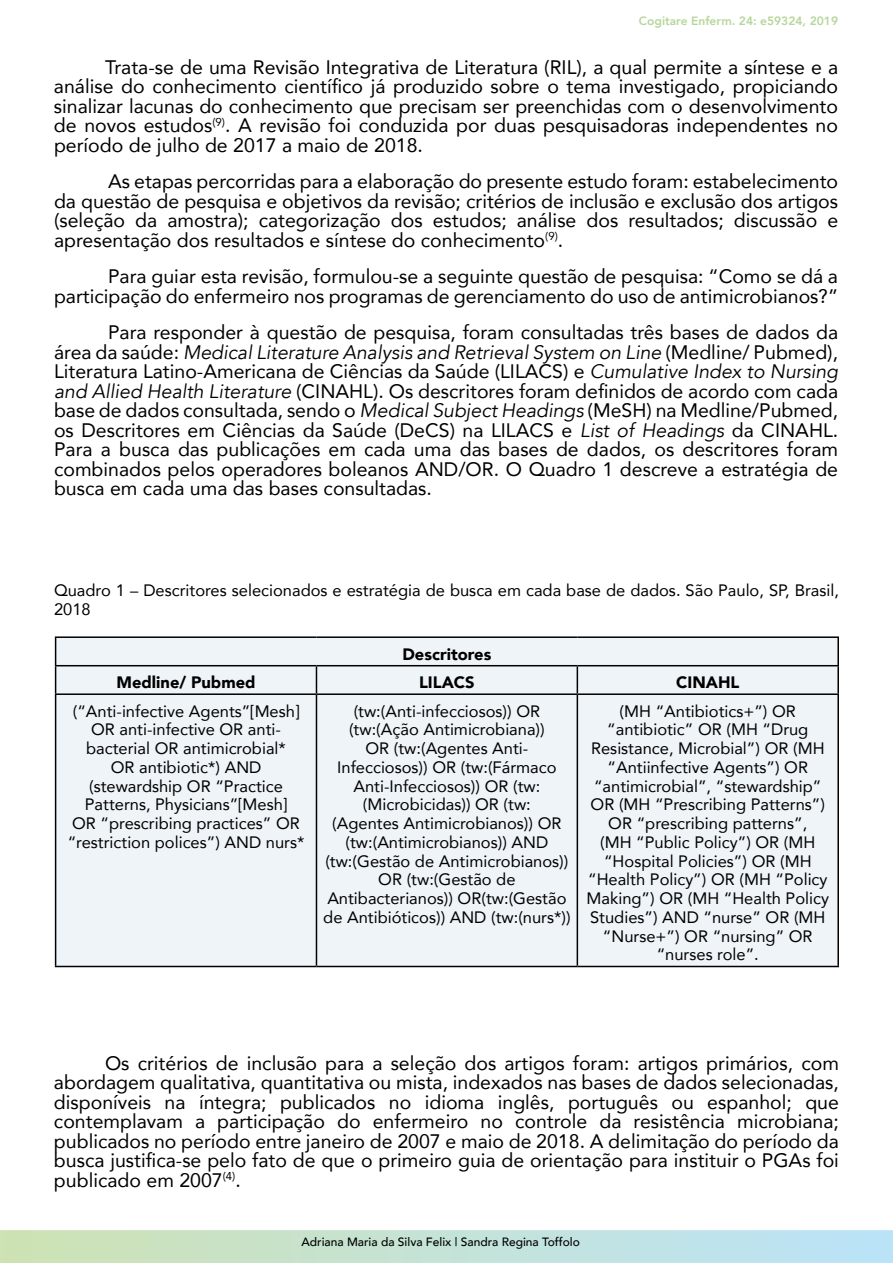
<style>
.page{position:relative;width:893px;height:1263px;background:#fff}
.page>*{position:absolute;margin:0;border:0;box-sizing:border-box;transform-origin:0 0}
.t1{font:19.5px/19.5px "Avenir";color:#000;text-align:justify}
.t2{font:16.5px/18.8px "Avenir";color:#000;text-align:center}
.t3{font:900 16.5px "Avenir";color:#000}
.t4{font:500 12px "Avenir";color:#000}
.t5{font:800 12px "Avenir";color:#b7d69b}
.s1{font-style:italic}
</style>
<div class="page">
<svg style="left:0;top:1230px;width:893px;height:33px"></svg>
<div style="left:56px;top:638px;width:781px;height:328px;background:#eff4f9"></div>
<hr style="left:55px;top:636px;width:261px;height:2px;background:#000">
<hr style="left:316px;top:636px;width:261px;height:2px;background:#000">
<hr style="left:577px;top:636px;width:262px;height:2px;background:#000">
<hr style="left:837px;top:638px;width:2px;height:27px;background:#000">
<hr style="left:55px;top:665px;width:261px;height:1px;background:#000">
<svg style="left:55px;top:638px;width:1px;height:55px"></svg>
<hr style="left:316px;top:665px;width:261px;height:1px;background:#000">
<svg style="left:316px;top:666px;width:1px;height:27px"></svg>
<hr style="left:577px;top:665px;width:262px;height:1px;background:#000">
<svg style="left:577px;top:666px;width:1px;height:27px"></svg>
<hr style="left:837px;top:666px;width:2px;height:27px;background:#000">
<hr style="left:55px;top:693px;width:261px;height:2px;background:#000">
<hr style="left:55px;top:695px;width:1px;height:271px;background:#000">
<hr style="left:316px;top:693px;width:261px;height:2px;background:#000">
<hr style="left:316px;top:695px;width:1px;height:271px;background:#000">
<hr style="left:577px;top:693px;width:262px;height:2px;background:#000">
<hr style="left:577px;top:695px;width:1px;height:271px;background:#000">
<hr style="left:837px;top:695px;width:2px;height:271px;background:#000">
<hr style="left:55px;top:966px;width:261px;height:1px;background:#000">
<hr style="left:316px;top:966px;width:261px;height:1px;background:#000">
<hr style="left:577px;top:966px;width:262px;height:1px;background:#000">
<p class="t5" style="left:639px;top:12px;width:201px">Cogitare Enferm. 24: e59324, 2019</p>
<p class="t1" style="left:54px;top:56px;width:786px;text-indent:51px">Trata-se de uma Revisão Integrativa de Literatura (RIL), a qual permite a síntese e a análise do conhecimento científico já produzido sobre o tema investigado, propiciando sinalizar lacunas do conhecimento que precisam ser preenchidas com o desenvolvimento de novos estudos<sup>(9)</sup>. A revisão foi conduzida por duas pesquisadoras independentes no período de julho de 2017 a maio de 2018.</p>
<p class="t1" style="left:54px;top:171px;width:786px;text-indent:54px">As etapas percorridas para a elaboração do presente estudo foram: estabelecimento da questão de pesquisa e objetivos da revisão; critérios de inclusão e exclusão dos artigos (seleção da amostra); categorização dos estudos; análise dos resultados; discussão e apresentação dos resultados e síntese do conhecimento<sup>(9)</sup>.</p>
<p class="t1" style="left:54px;top:266px;width:786px;text-align:right">Para guiar esta revisão, formulou-se a seguinte questão de pesquisa: “Como se dá a participação do enfermeiro nos programas de gerenciamento do uso de antimicrobianos?”</p>
<p class="t1" style="left:54px;top:322px;width:786px;text-indent:54px">Para responder à questão de pesquisa, foram consultadas três bases de dados da área da saúde: <span class="s1">Medical Literature Analysis and Retrieval System on Line</span> (Medline/ Pubmed), Literatura Latino-Americana de Ciências da Saúde (LILACS) e <span class="s1">Cumulative Index to Nursing and Allied Health Literature</span> (CINAHL). Os descritores foram definidos de acordo com cada base de dados consultada, sendo o <span class="s1">Medical Subject Headings</span> (MeSH) na Medline/Pubmed, os Descritores em Ciências da Saúde (DeCS) na LILACS e <span class="s1">List of Headings</span> da CINAHL.<br>Para a busca das publicações em cada uma das bases de dados, os descritores foram combinados pelos operadores boleanos AND/OR. O Quadro 1 descreve a estratégia de busca em cada uma das bases consultadas.</p>
<p class="t2" style="left:54px;top:581px;width:786px;text-align:left">Quadro 1 – Descritores selecionados e estratégia de busca em cada base de dados. São Paulo, SP, Brasil,<br>2018</p>
<p class="t3" style="left:402px;top:640px;width:90px">Descritores</p>
<p class="t3" style="left:117px;top:668px;width:141px">Medline/ Pubmed</p>
<p class="t3" style="left:419px;top:668px;width:57px">LILACS</p>
<p class="t3" style="left:676px;top:668px;width:65px">CINAHL</p>
<p class="t2" style="left:68px;top:701px;width:238px">(“Anti-infective Agents”[Mesh]<br>OR anti-infective OR anti&shy;bacterial OR antimicrobial*<br>OR antibiotic*) AND (stewardship OR “Practice<br>Patterns, Physicians”[Mesh]<br>OR “prescribing practices” OR “restriction polices”) AND nurs*</p>
<p class="t2" style="left:323px;top:701px;width:249px">(tw:(Anti-infecciosos)) OR (tw:(Ação Antimicrobiana))<br>OR (tw:(Agentes Anti-<br>Infecciosos)) OR (tw:(Fármaco<br>Anti-Infecciosos)) OR (tw: (Microbicidas)) OR (tw:<br>(Agentes Antimicrobianos)) OR (tw:(Antimicrobianos)) AND (tw:(Gestão de Antimicrobianos))<br>OR (tw:(Gestão de<br>Antibacterianos)) OR(tw:(Gestão de Antibióticos)) AND (tw:(nurs*))</p>
<p class="t2" style="left:587px;top:701px;width:244px">(MH “Antibiotics+”) OR “antibiotic” OR (MH “Drug<br>Resistance, Microbial”) OR (MH “Antiinfective Agents”) OR “antimicrobial”, “stewardship”<br>OR (MH “Prescribing Patterns”)<br>OR “prescribing patterns”,<br>(MH “Public Policy”) OR (MH “Hospital Policies”) OR (MH “Health Policy”) OR (MH “Policy<br>Making”) OR (MH “Health Policy<br>Studies”) AND “nurse” OR (MH “Nurse+”) OR “nursing” OR “nurses role”.</p>
<p class="t1" style="left:54px;top:1053px;width:786px;text-indent:51px">Os critérios de inclusão para a seleção dos artigos foram: artigos primários, com abordagem qualitativa, quantitativa ou mista, indexados nas bases de dados selecionadas, disponíveis na íntegra; publicados no idioma inglês, português ou espanhol; que contemplavam a participação do enfermeiro no controle da resistência microbiana; publicados no período entre janeiro de 2007 e maio de 2018. A delimitação do período da busca justifica-se pelo fato de que o primeiro guia de orientação para instituir o PGAs foi publicado em 2007<sup>(4)</sup>.</p>
<p class="t4" style="left:301px;top:1232px;width:280px">Adriana Maria da Silva Felix | Sandra Regina Toffolo</p>
</div>
